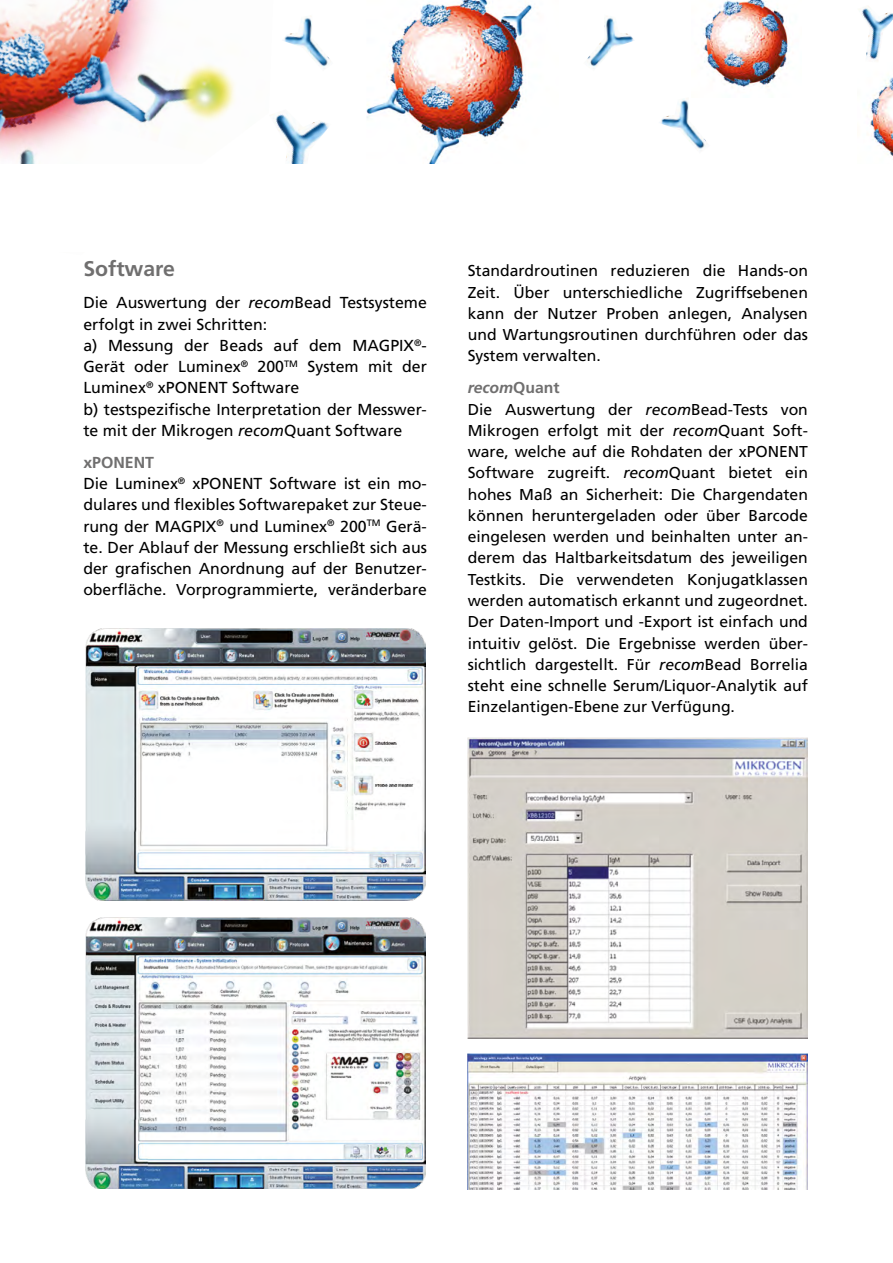
<style>
.page{position:relative;width:893px;height:1263px;background:#fff}
.page>*{position:absolute;margin:0;border:0;box-sizing:border-box;transform-origin:0 0}
.t1{font:700 21.15px "Frutiger LT Com";color:#706f6f}
.t2{font:15.9px/21.3px "Frutiger LT Com";color:#000}
.t3{font:15.75px/21.3px "Frutiger LT Com";color:#000;text-align:justify}
.s1{font-style:italic}
.s2{font-weight:700;color:#706f6f}
.s3{font-weight:700;font-style:italic;color:#706f6f}
</style>
<div class="page">
<img style="left:0;top:0;width:235px;height:164px">
<img style="left:366px;top:0;width:166px;height:164px">
<img style="left:703px;top:0;width:87px;height:87px">
<img style="left:860px;top:6px;width:33px;height:150px">
<img style="left:283px;top:16px;width:47px;height:53px">
<img style="left:659px;top:99px;width:47px;height:52px">
<img style="left:587px;top:16px;width:47px;height:52px">
<img style="left:272px;top:114px;width:57px;height:50px">
<img style="left:85px;top:628px;width:340px;height:273px">
<img style="left:85px;top:918px;width:340px;height:270px">
<img style="left:468px;top:737px;width:340px;height:301px">
<img style="left:468px;top:1054px;width:340px;height:135px">
<h1 class="t1" style="left:83px;top:257px;width:93px">Software</h1>
<p class="t2" style="left:83px;top:292px;width:345px">Die Auswertung der <span class="s1">recom</span>Bead Testsysteme erfolgt in zwei Schritten:<br>a) Messung der Beads auf dem MAGPIX<sup>®</sup>- Gerät oder Luminex<sup>®</sup> 200<sup>TM</sup> System mit der Luminex<sup>®</sup> xPONENT Software<br>b) testspezifische Interpretation der Messwer&shy;te mit der Mikrogen <span class="s1">recom</span>Quant Software</p>
<p class="t2" style="left:83px;top:452px;width:345px"><span class="s2">xPONENT<br></span>Die Luminex<sup>®</sup> xPONENT Software ist ein mo&shy;dulares und flexibles Softwarepaket zur Steue&shy;rung der MAGPIX<sup>®</sup> und Luminex<sup>®</sup> 200<sup>TM</sup> Gerä&shy;te. Der Ablauf der Messung erschließt sich aus der grafischen Anordnung auf der Benutzer-</p>
<p class="t3" style="left:83px;top:579px;width:345px">oberfläche. Vorprogrammierte, veränderbare</p>
<p class="t3" style="left:468px;top:260px;width:342px">Standardroutinen reduzieren die Hands-on Zeit. Über unterschiedliche Zugriffsebenen kann der Nutzer Proben anlegen, Analysen und Wartungsroutinen durchführen oder das System verwalten.</p>
<p class="t3" style="left:468px;top:377px;width:342px;text-align:left"><span class="s3">recom</span><span class="s2">Quant<br></span>Die Auswertung der <span class="s1">recom</span>Bead-Tests von Mikrogen erfolgt mit der <span class="s1">recom</span>Quant Soft&shy;ware, welche auf die Rohdaten der xPONENT Software zugreift. <span class="s1">recom</span>Quant bietet ein hohes Maß an Sicherheit: Die Chargendaten können heruntergeladen oder über Barcode eingelesen werden und beinhalten unter an&shy;derem das Haltbarkeitsdatum des jeweiligen Testkits. Die verwendeten Konjugatklassen werden automatisch erkannt und zugeordnet.<br>Der Daten-Import und -Export ist einfach und intuitiv gelöst. Die Ergebnisse werden über&shy;sichtlich dargestellt. Für <span class="s1">recom</span>Bead Borrelia steht eine schnelle Serum/Liquor-Analytik auf Einzelantigen-Ebene zur Verfügung.</p>
</div>
